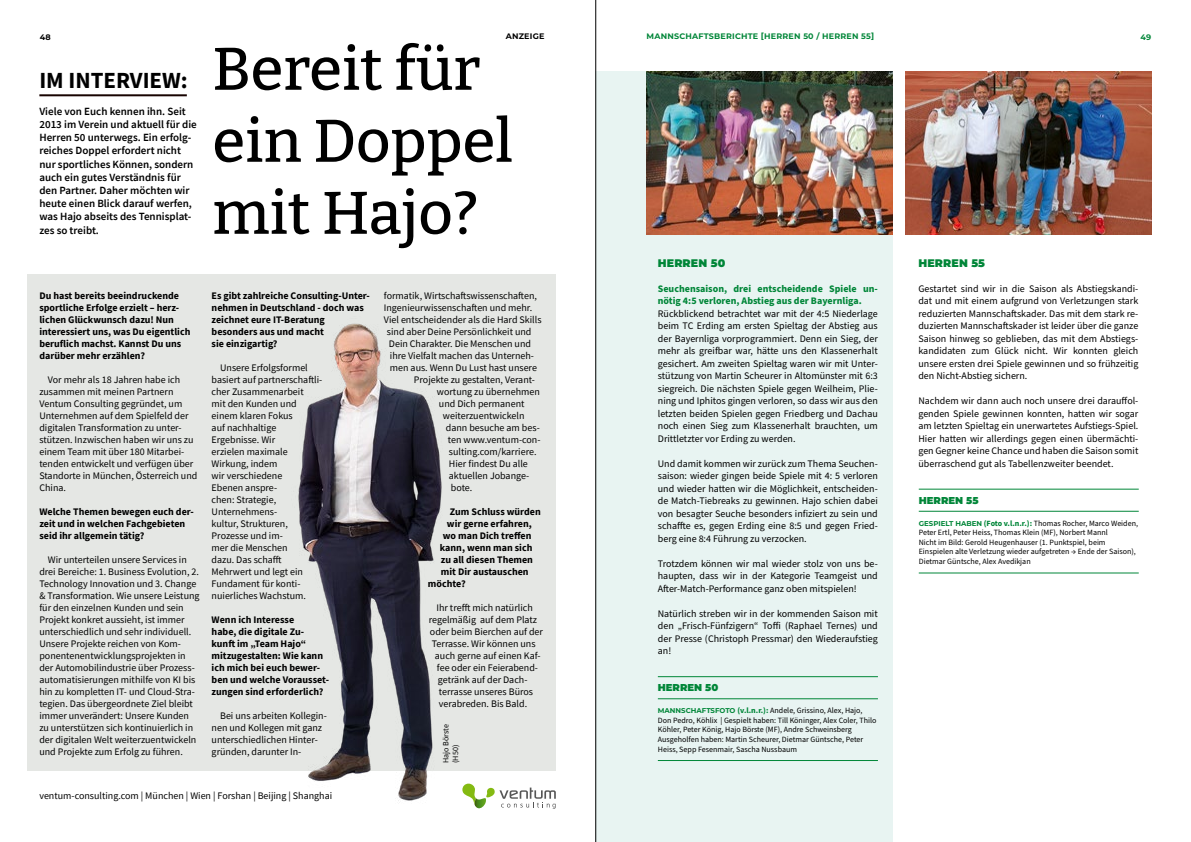
<style>
.page{position:relative;width:1191px;height:842px;background:#fff}
.page>*{position:absolute;margin:0;border:0;box-sizing:border-box;transform-origin:0 0}
.t1{font:500 60px/72px "Bitter";color:#000}
.t2{font:700 23px "Source Sans Pro";color:#000}
.t3{font:600 11px/13.2px "Source Sans Pro";color:#000}
.t4{font:900 11px "Montserrat";letter-spacing:.01em;color:#008638}
.t5{font:10px/12px "Source Sans Pro";color:#000;text-align:justify}
.t6{font:700 10px/12px "Source Sans Pro";color:#000}
.t7{font:700 10px/12.5px "Source Sans Pro";color:#008638}
.t8{font:900 10px "Montserrat";color:#008638}
.t9{font:8px/9.6px "Source Sans Pro";color:#000}
.t10{font:700 8px "Montserrat";letter-spacing:.025em;color:#008638}
.t11{font:700 8px "Montserrat";letter-spacing:.025em;color:#000}
.s1{font-family:"Montserrat";font-weight:700;font-size:7px;color:#008638}
.s2{font-weight:700;color:#008638}
</style>
<div class="page">
<div style="left:595px;top:72px;width:297px;height:770px;background:#e8f4f2"></div>
<img style="left:646px;top:72px;width:246px;height:162px">
<img style="left:905px;top:72px;width:246px;height:162px">
<hr style="left:658px;top:676px;width:220px;height:1px;background:#008638">
<hr style="left:658px;top:698px;width:220px;height:1px;background:#008638">
<hr style="left:658px;top:760px;width:220px;height:1px;background:#008638">
<hr style="left:918px;top:489px;width:220px;height:1px;background:#008638">
<hr style="left:918px;top:511px;width:220px;height:1px;background:#008638">
<hr style="left:918px;top:573px;width:220px;height:1px;background:#008638">
<div style="left:28px;top:275px;width:528px;height:496px;background:#e5e7e4"></div>
<svg style="left:552px;top:790px;width:4px;height:19px"></svg>
<hr style="left:39px;top:94px;width:148px;height:2px;background:#170300">
<img style="left:298px;top:323px;width:254px;height:486px">
<hr style="left:595px;top:0;width:1px;height:842px;background:#000">
<p class="t11" style="left:40px;top:31px;width:13px">48</p>
<p class="t11" style="left:506px;top:31px;width:40px">ANZEIGE</p>
<h1 class="t1" style="left:212px;top:31px;width:302px">Bereit für ein Doppel mit Hajo?</h1>
<h2 class="t2" style="left:39px;top:65px;width:150px">IM INTERVIEW:</h2>
<p class="t3" style="left:39px;top:104px;width:159px">Viele von Euch kennen ihn. Seit<br>2013 im Verein und aktuell für die<br>Herren 50 unterwegs. Ein erfolg&shy;reiches Doppel erfordert nicht nur sportliches Können, sondern auch ein gutes Verständnis für den Partner. Daher möchten wir heute einen Blick darauf werfen, was Hajo abseits des Tennisplat&shy;zes so treibt.</p>
<p class="t6" style="left:39px;top:290px;width:153px">Du hast bereits beeindruckende sportliche Erfolge erzielt – herz&shy;lichen Glückwunsch dazu! Nun interessiert uns, was Du eigentlich beruflich machst. Kannst Du uns darüber mehr erzählen?</p>
<p class="t5" style="left:39px;top:374px;width:159px;text-align:left;text-indent:8px">Vor mehr als 18 Jahren habe ich zusammen mit meinen Partnern<br>Ventum Consulting gegründet, um<br>Unternehmen auf dem Spielfeld der digitalen Transformation zu unter&shy;stützen. Inzwischen haben wir uns zu einem Team mit über 180 Mitarbei&shy;tenden entwickelt und verfügen über<br>Standorte in München, Österreich und<br>China.</p>
<p class="t6" style="left:39px;top:506px;width:156px">Welche Themen bewegen euch der&shy;zeit und in welchen Fachgebieten seid ihr allgemein tätig?</p>
<p class="t5" style="left:39px;top:554px;width:162px;text-align:left;text-indent:8px">Wir unterteilen unsere Services in drei Bereiche: 1. Business Evolution, 2.<br>Technology Innovation und 3. Change &amp; Transformation. Wie unsere Leistung für den einzelnen Kunden und sein Projekt konkret aussieht, ist immer unterschiedlich und sehr individuell.<br>Unsere Projekte reichen von Kom&shy;ponentenentwicklungsprojekten in der Automobilindustrie über Prozess&shy;automatisierungen mithilfe von KI bis hin zu kompletten IT- und Cloud-Stra&shy;tegien. Das übergeordnete Ziel bleibt immer unverändert: Unsere Kunden zu unterstützen sich kontinuierlich in der digitalen Welt weiterzuentwickeln und Projekte zum Erfolg zu führen.</p>
<p class="t6" style="left:212px;top:290px;width:160px">Es gibt zahlreiche Consulting-Unter&shy;nehmen in Deutschland - doch was zeichnet eure IT-Beratung besonders aus und macht<br>sie einzigartig?</p>
<p class="t5" style="left:212px;top:362px;width:112px;text-align:left;text-indent:9px">Unsere Erfolgsformel basiert auf partnerschaftli&shy;cher Zusammenarbeit<br>mit den Kunden und einem klaren Fokus<br>auf nachhaltige<br>Ergebnisse. Wir<br>erzielen maximale<br>Wirkung, indem<br>wir verschiedene<br>Ebenen anspre-<br>chen: Strategie,<br>Unternehmens-<br>kultur, Strukturen,<br>Prozesse und im-<br>mer die Menschen<br>dazu. Das schafft<br>Mehrwert und legt ein<br>Fundament für konti&shy;nuierliches Wachstum.</p>
<p class="t6" style="left:212px;top:614px;width:119px">Wenn ich Interesse<br>habe, die digitale Zu&shy;kunft im „Team Hajo“ mitzugestalten: Wie kann ich mich bei euch bewer&shy;ben und welche Vorausset&shy;zungen sind erforderlich?</p>
<p class="t5" style="left:212px;top:710px;width:117px;text-align:left;text-indent:9px">Bei uns arbeiten Kollegin&shy;nen und Kollegen mit ganz unterschiedlichen Hinter&shy;gründen, darunter In-</p>
<p class="t5" style="left:39px;top:789px;width:294px">ventum-consulting.com | München | Wien | Forshan | Beijing | Shanghai</p>
<p class="t5" style="left:384px;top:290px;width:155px">formatik, Wirtschaftswissenschaften,</p>
<p class="t5" style="left:384px;top:302px;width:150px">Ingenieurwissenschaften und mehr.</p>
<p class="t5" style="left:384px;top:314px;width:159px">Viel entscheidender als die Hard Skills</p>
<p class="t5" style="left:387px;top:326px;width:146px">sind aber Deine Persönlichkeit und</p>
<p class="t5" style="left:389px;top:338px;width:144px">Dein Charakter. Die Menschen und</p>
<p class="t5" style="left:390px;top:350px;width:146px">ihre Vielfalt machen das Unterneh-</p>
<p class="t5" style="left:390px;top:362px;width:149px">men aus. Wenn Du Lust hast unsere</p>
<p class="t5" style="left:414px;top:374px;width:123px">Projekte zu gestalten, Verant-</p>
<p class="t5" style="left:437px;top:386px;width:104px">wortung zu übernehmen</p>
<p class="t5" style="left:439px;top:398px;width:87px">und Dich permanent</p>
<p class="t5" style="left:443px;top:410px;width:83px">weiterzuentwickeln</p>
<p class="t5" style="left:446px;top:422px;width:95px">dann besuche am bes-</p>
<p class="t5" style="left:448px;top:434px;width:94px">ten www.ventum-con-</p>
<p class="t5" style="left:449px;top:446px;width:89px">sulting.com/karriere.</p>
<p class="t5" style="left:449px;top:458px;width:81px">Hier findest Du alle</p>
<p class="t5" style="left:449px;top:470px;width:82px">aktuellen Jobange-</p>
<p class="t5" style="left:451px;top:482px;width:23px">bote.</p>
<p class="t6" style="left:450px;top:506px;width:92px">Zum Schluss würden</p>
<p class="t6" style="left:447px;top:518px;width:86px">wir gerne erfahren,</p>
<p class="t6" style="left:443px;top:530px;width:90px">wo man Dich treffen</p>
<p class="t6" style="left:440px;top:542px;width:94px">kann, wenn man sich</p>
<p class="t6" style="left:441px;top:554px;width:94px">zu all diesen Themen</p>
<p class="t6" style="left:441px;top:566px;width:89px">mit Dir austauschen</p>
<p class="t6" style="left:428px;top:578px;width:39px">möchte?</p>
<p class="t5" style="left:436px;top:602px;width:98px">Ihr trefft mich natürlich</p>
<p class="t5" style="left:429px;top:614px;width:110px">regelmäßig auf dem Platz</p>
<p class="t5" style="left:430px;top:626px;width:115px">oder beim Bierchen auf der</p>
<p class="t5" style="left:432px;top:638px;width:105px">Terrasse. Wir können uns</p>
<p class="t5" style="left:435px;top:650px;width:107px">auch gerne auf einen Kaf-</p>
<p class="t5" style="left:437px;top:662px;width:103px">fee oder ein Feierabend-</p>
<p class="t5" style="left:438px;top:674px;width:91px">getränk auf der Dach-</p>
<p class="t5" style="left:439px;top:686px;width:96px">terrasse unseres Büros</p>
<p class="t5" style="left:439px;top:698px;width:90px">verabreden. Bis Bald.</p>
<p class="t9" style="left:441px;top:763px;width:40px;rotate:-90deg">Hajo Börste (H50)</p>
<p class="t10" style="left:646px;top:31px;width:229px">MANNSCHAFTSBERICHTE [HERREN 50 / HERREN 55]</p>
<p class="t10" style="left:1140px;top:31px;width:12px">49</p>
<p class="t4" style="left:658px;top:255px;width:69px">HERREN 50</p>
<p class="t7" style="left:658px;top:282px;width:221px">Seuchensaison, drei entscheidende Spiele un&shy;nötig 4:5 verloren, Abstieg aus der Bayernliga.</p>
<p class="t5" style="left:658px;top:307px;width:221px;line-height:12.5px">Rückblickend betrachtet war mit der 4:5 Niederlage beim TC Erding am ersten Spieltag der Abstieg aus der Bayernliga vorprogrammiert. Denn ein Sieg, der mehr als greifbar war, hätte uns den Klassenerhalt gesichert. Am zweiten Spieltag waren wir mit Unter&shy;stützung von Martin Scheurer in Altomünster mit 6:3 siegreich. Die nächsten Spiele gegen Weilheim, Plie&shy;ning und Iphitos gingen verloren, so dass wir aus den letzten beiden Spielen gegen Friedberg und Dachau noch einen Sieg zum Klassenerhalt brauchten, um Drittletzter vor Erding zu werden.</p>
<p class="t5" style="left:658px;top:457px;width:221px;line-height:12.5px">Und damit kommen wir zurück zum Thema Seuchen&shy;saison: wieder gingen beide Spiele mit 4: 5 verloren und wieder hatten wir die Möglichkeit, entscheiden&shy;de Match-Tiebreaks zu gewinnen. Hajo schien dabei von besagter Seuche besonders infiziert zu sein und schaffte es, gegen Erding eine 8:5 und gegen Fried&shy;berg eine 8:4 Führung zu verzocken.</p>
<p class="t5" style="left:658px;top:557px;width:221px;line-height:12.5px">Trotzdem können wir mal wieder stolz von uns be&shy;haupten, dass wir in der Kategorie Teamgeist und After-Match-Performance ganz oben mitspielen!</p>
<p class="t5" style="left:658px;top:607px;width:221px;line-height:12.5px">Natürlich streben wir in der kommenden Saison mit den „Frisch-Fünfzigern“ Toffi (Raphael Ternes) und der Presse (Christoph Pressmar) den Wiederaufstieg an!</p>
<p class="t8" style="left:658px;top:680px;width:62px">HERREN 50</p>
<p class="t9" style="left:658px;top:706px;width:220px"><span class="s1">MANNSCHAFTSFOTO</span> <span class="s2">(v.l.n.r.):</span> Andele, Grissino, Alex, Hajo, Don Pedro, Köhlix | Gespielt haben: Till Köninger, Alex Coler, Thilo Köhler, Peter König, Hajo Börste (MF), Andre Schweinsberg Ausgeholfen haben: Martin Scheurer, Dietmar Güntsche, Peter Heiss, Sepp Fesenmair, Sascha Nussbaum</p>
<p class="t4" style="left:918px;top:255px;width:68px">HERREN 55</p>
<p class="t5" style="left:918px;top:282px;width:221px;line-height:12.5px">Gestartet sind wir in die Saison als Abstiegskandi&shy;dat und mit einem aufgrund von Verletzungen stark reduzierten Mannschaftskader. Das mit dem stark re&shy;duzierten Mannschaftskader ist leider über die ganze Saison hinweg so geblieben, das mit dem Abstiegs&shy;kandidaten zum Glück nicht. Wir konnten gleich unsere ersten drei Spiele gewinnen und so frühzeitig den Nicht-Abstieg sichern.</p>
<p class="t5" style="left:918px;top:395px;width:221px;line-height:12.5px">Nachdem wir dann auch noch unsere drei darauffol&shy;genden Spiele gewinnen konnten, hatten wir sogar am letzten Spieltag ein unerwartetes Aufstiegs-Spiel.<br>Hier hatten wir allerdings gegen einen übermächti&shy;gen Gegner keine Chance und haben die Saison somit überraschend gut als Tabellenzweiter beendet.</p>
<p class="t8" style="left:918px;top:492px;width:61px">HERREN 55</p>
<p class="t9" style="left:918px;top:518px;width:221px"><span class="s1">GESPIELT HABEN</span> <span class="s2">(Foto v.l.n.r.):</span> Thomas Rocher, Marco Weiden, Peter Ertl, Peter Heiss, Thomas Klein (MF), Norbert Mannl<br>Nicht im Bild: Gerold Heugenhauser (1. Punktspiel, beim Einspielen alte Verletzung wieder aufgetreten → Ende der Saison), Dietmar Güntsche, Alex Avedikjan</p>
</div>
